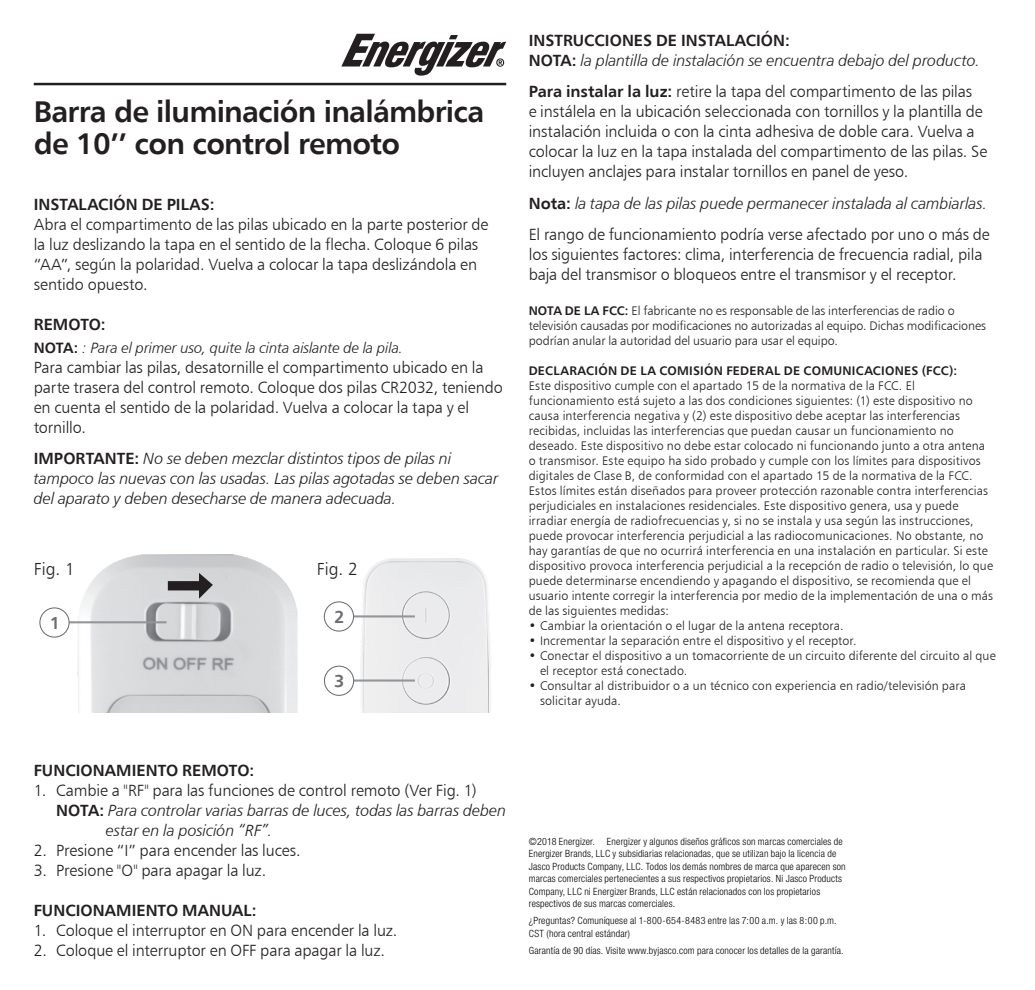
<style>
.page{position:relative;width:1035px;height:990px;background:#fff}
.page>*{position:absolute;margin:0;border:0;box-sizing:border-box;transform-origin:0 0}
.t1{font:700 30px/32.5px "Humanist 777 BT";letter-spacing:-.025em;color:#231f20}
.t2{font:17.5px "Humanist 777 BT Light B";letter-spacing:.01em;color:#231f20}
.t3{font:700 17.5px "Humanist 777 BT";color:#6c6d70}
.t4{font:16.25px/20px "Humanist 777 BT Light B";letter-spacing:-.01em;color:#231f20}
.t5{font:16.25px/20px "Humanist 777 BT Light Italic B";letter-spacing:-.01em;color:#231f20}
.t6{font:700 16.25px "Humanist 777 BT";color:#231f20}
.t7{font:15px "Humanist 777 BT Light Italic B";letter-spacing:-.005em;color:#231f20}
.t8{font:12.5px/15px "Humanist 777 BT Light B";letter-spacing:.01em;color:#231f20}
.t9{font:700 12.5px "Humanist 777 BT";letter-spacing:.02em;color:#231f20}
.t10{font:300 condensed 10px/12.5px "Helvetica Neue";letter-spacing:.015em;color:#000}
.s1{font-family:"Humanist 777 BT";font-weight:700}
</style>
<div class="page">
<svg style="left:341px;top:34px;width:165px;height:42px"></svg>
<img style="left:360px;top:558px;width:131px;height:155px">
<hr style="left:354px;top:615px;width:61px;height:2px;background:#939598">
<div style="left:324px;top:601px;width:30px;height:31px;border:1px solid #6c6d70;border-radius:50%"></div>
<hr style="left:354px;top:679px;width:61px;height:3px;background:#939598">
<div style="left:324px;top:666px;width:30px;height:30px;border:1px solid #6c6d70;border-radius:50%"></div>
<img style="left:76px;top:554px;width:222px;height:159px">
<svg style="left:168px;top:573px;width:45px;height:26px"></svg>
<hr style="left:69px;top:621px;width:97px;height:2px;background:#939598">
<div style="left:39px;top:607px;width:31px;height:31px;border:1px solid #6c6d70;border-radius:50%"></div>
<hr style="left:34px;top:83px;width:472px;height:2px;background:#231f20">
<h1 class="t1" style="left:34px;top:94px;width:452px">Barra de iluminación inalámbrica de 10’’ con control remoto</h1>
<h3 class="t6" style="left:34px;top:194px;width:182px">INSTALACIÓN DE PILAS:</h3>
<h3 class="t4" style="left:34px;top:214px;width:456px">Abra el compartimento de las pilas ubicado en la parte posterior de la luz deslizando la tapa en el sentido de la flecha. Coloque 6 pilas “AA”, según la polaridad. Vuelva a colocar la tapa deslizándola en sentido opuesto.</h3>
<h3 class="t6" style="left:34px;top:314px;width:74px">REMOTO:</h3>
<p class="t7" style="left:34px;top:338px;width:371px"><span class="s1">NOTA:</span> : Para el primer uso, quite la cinta aislante de la pila.</p>
<h3 class="t4" style="left:34px;top:357px;width:471px">Para cambiar las pilas, desatornille el compartimento ubicado en la parte trasera del control remoto. Coloque dos pilas CR2032, teniendo en cuenta el sentido de la polaridad. Vuelva a colocar la tapa y el tornillo.</h3>
<h3 class="t5" style="left:34px;top:448px;width:466px"><span class="s1">IMPORTANTE:</span> No se deben mezclar distintos tipos de pilas ni tampoco las nuevas con las usadas. Las pilas agotadas se deben sacar del aparato y deben desecharse de manera adecuada.</h3>
<h2 class="t2" style="left:34px;top:559px;width:43px">Fig. 1</h2>
<h2 class="t3" style="left:50px;top:612px;width:12px">1</h2>
<h2 class="t2" style="left:317px;top:559px;width:43px">Fig. 2</h2>
<h2 class="t3" style="left:334px;top:606px;width:12px">2</h2>
<h2 class="t3" style="left:334px;top:670px;width:12px">3</h2>
<h3 class="t6" style="left:34px;top:760px;width:222px">FUNCIONAMIENTO REMOTO:</h3>
<h3 class="t4" style="left:34px;top:780px;width:444px">1. Cambie a "RF" para las funciones de control remoto (Ver Fig. 1)</h3>
<h3 class="t5" style="left:106px;top:800px;width:402px;text-indent:-50px"><span class="s1">NOTA:</span> Para controlar varias barras de luces, todas las barras deben estar en la posición “RF”.</h3>
<h3 class="t4" style="left:34px;top:840px;width:268px">2. Presione “I” para encender las luces.</h3>
<h3 class="t4" style="left:34px;top:860px;width:234px">3. Presione "O" para apagar la luz.</h3>
<h3 class="t6" style="left:34px;top:900px;width:224px">FUNCIONAMIENTO MANUAL:</h3>
<h3 class="t4" style="left:34px;top:920px;width:365px">1. Coloque el interruptor en ON para encender la luz.</h3>
<h3 class="t4" style="left:34px;top:940px;width:353px">2. Coloque el interruptor en OFF para apagar la luz.</h3>
<h3 class="t6" style="left:529px;top:30px;width:263px">INSTRUCCIONES DE INSTALACIÓN:</h3>
<h3 class="t5" style="left:529px;top:50px;width:453px"><span class="s1">NOTA:</span> la plantilla de instalación se encuentra debajo del producto.</h3>
<p class="t4" style="left:529px;top:82px;width:460px"><span class="s1">Para instalar la luz:</span> retire la tapa del compartimento de las pilas<br>e instálela en la ubicación seleccionada con tornillos y la plantilla de instalación incluida o con la cinta adhesiva de doble cara. Vuelva a colocar la luz en la tapa instalada del compartimento de las pilas. Se incluyen anclajes para instalar tornillos en panel de yeso.</p>
<h3 class="t5" style="left:529px;top:193px;width:460px"><span class="s1">Nota:</span> la tapa de las pilas puede permanecer instalada al cambiarlas.</h3>
<h3 class="t4" style="left:529px;top:224px;width:463px">El rango de funcionamiento podría verse afectado por uno o más de los siguientes factores: clima, interferencia de frecuencia radial, pila baja del transmisor o bloqueos entre el transmisor y el receptor.</h3>
<p class="t8" style="left:529px;top:303px;width:459px"><span class="s1">NOTA DE LA FCC:</span> El fabricante no es responsable de las interferencias de radio o televisión causadas por modificaciones no autorizadas al equipo. Dichas modificaciones podrían anular la autoridad del usuario para usar el equipo.</p>
<p class="t9" style="left:529px;top:363px;width:430px">DECLARACIÓN DE LA COMISIÓN FEDERAL DE COMUNICACIONES (FCC):</p>
<p class="t8" style="left:529px;top:378px;width:466px">Este dispositivo cumple con el apartado 15 de la normativa de la FCC. El funcionamiento está sujeto a las dos condiciones siguientes: (1) este dispositivo no causa interferencia negativa y (2) este dispositivo debe aceptar las interferencias recibidas, incluidas las interferencias que puedan causar un funcionamiento no deseado. Este dispositivo no debe estar colocado ni funcionando junto a otra antena o transmisor. Este equipo ha sido probado y cumple con los límites para dispositivos digitales de Clase B, de conformidad con el apartado 15 de la normativa de la FCC.<br>Estos límites están diseñados para proveer protección razonable contra interferencias perjudiciales en instalaciones residenciales. Este dispositivo genera, usa y puede irradiar energía de radiofrecuencias y, si no se instala y usa según las instrucciones, puede provocar interferencia perjudicial a las radiocomunicaciones. No obstante, no hay garantías de que no ocurrirá interferencia en una instalación en particular. Si este dispositivo provoca interferencia perjudicial a la recepción de radio o televisión, lo que puede determinarse encendiendo y apagando el dispositivo, se recomienda que el usuario intente corregir la interferencia por medio de la implementación de una o más de las siguientes medidas:</p>
<p class="t8" style="left:529px;top:618px;width:316px">• Cambiar la orientación o el lugar de la antena receptora.</p>
<p class="t8" style="left:529px;top:633px;width:329px">• Incrementar la separación entre el dispositivo y el receptor.</p>
<p class="t8" style="left:540px;top:648px;width:457px;text-indent:-11px">• Conectar el dispositivo a un tomacorriente de un circuito diferente del circuito al que el receptor está conectado.</p>
<p class="t8" style="left:540px;top:678px;width:428px;text-indent:-11px">• Consultar al distribuidor o a un técnico con experiencia en radio/televisión para solicitar ayuda.</p>
<p class="t10" style="left:529px;top:835px;width:319px">©2018 Energizer. Energizer y algunos diseños gráficos son marcas comerciales de Energizer Brands, LLC y subsidiarias relacionadas, que se utilizan bajo la licencia de Jasco Products Company, LLC. Todos los demás nombres de marca que aparecen son marcas comerciales pertenecientes a sus respectivos propietarios. Ni Jasco Products Company, LLC ni Energizer Brands, LLC están relacionados con los propietarios respectivos de sus marcas comerciales.</p>
<p class="t10" style="left:529px;top:915px;width:309px">¿Preguntas? Comuníquese al 1-800-654-8483 entre las 7:00 a.m. y las 8:00 p.m.<br>CST (hora central estándar)</p>
<p class="t10" style="left:529px;top:944px;width:316px">Garantía de 90 días. Visite www.byjasco.com para conocer los detalles de la garantía.</p>
</div>
